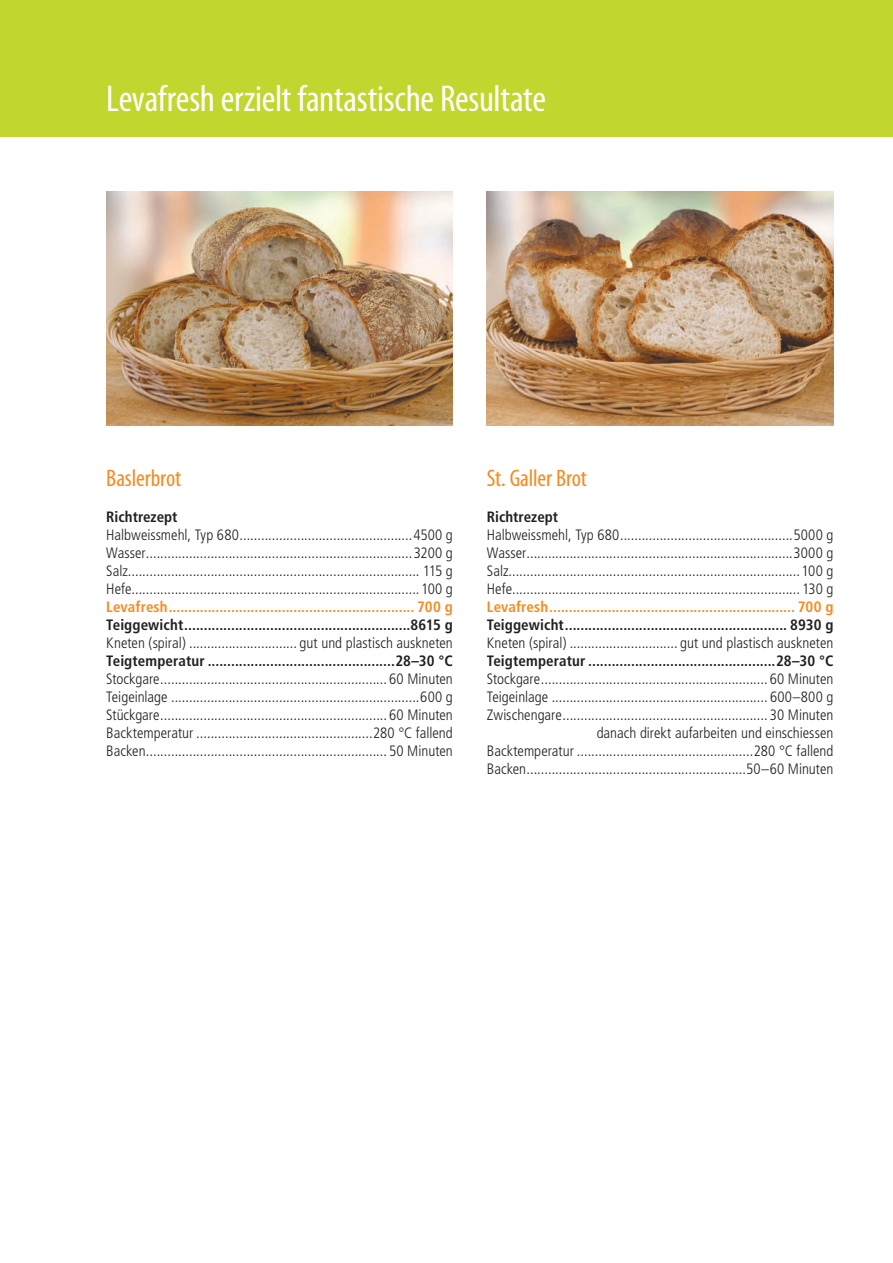
<style>
.page{position:relative;width:893px;height:1263px;background:#fff}
.page>*{position:absolute;margin:0;border:0;box-sizing:border-box;transform-origin:0 0}
.t1{font:condensed 37.5px "Myriad Pro";letter-spacing:-.01em;color:#fff}
.t2{font:condensed 24px "Myriad Pro";letter-spacing:-.005em;color:#f68b1f}
.t3{font:300 condensed 15px/18px "Frutiger";color:#231f20;text-align:justify}
.t4{font:700 condensed 15px "Frutiger";letter-spacing:.005em;color:#231f20}
.t5{font:700 condensed 15px "Frutiger";letter-spacing:.01em;color:#f68b1f}
</style>
<div class="page">
<div style="left:0;top:0;width:893px;height:136px;background:#c1d72f"></div>
<img style="left:106px;top:191px;width:347px;height:234px">
<img style="left:487px;top:191px;width:346px;height:234px">
<h1 class="t1" style="left:106px;top:75px;width:441px">Levafresh erzielt fantastische Resultate</h1>
<h2 class="t2" style="left:106px;top:463px;width:76px">Baslerbrot</h2>
<p class="t4" style="left:106px;top:508px;width:73px">Richtrezept</p>
<p class="t3" style="left:106px;top:526px;width:348px">Halbweissmehl, Typ 680................................................4500 g Wasser..........................................................................3200 g Salz................................................................................. 115 g Hefe................................................................................100 g</p>
<p class="t5" style="left:106px;top:598px;width:348px">Levafresh............................................................... 700 g</p>
<p class="t4" style="left:106px;top:616px;width:348px">Teiggewicht..........................................................8615 g</p>
<p class="t3" style="left:106px;top:634px;width:348px">Kneten (spiral) .............................. gut und plastisch auskneten</p>
<p class="t4" style="left:106px;top:652px;width:348px">Teigtemperatur ................................................28–30 °C</p>
<p class="t3" style="left:106px;top:670px;width:348px">Stockgare............................................................... 60 Minuten Teigeinlage .....................................................................600 g Stückgare............................................................... 60 Minuten Backtemperatur .................................................280 °C fallend Backen................................................................... 50 Minuten</p>
<h2 class="t2" style="left:487px;top:463px;width:102px">St. Galler Brot</h2>
<p class="t4" style="left:487px;top:508px;width:73px">Richtrezept</p>
<p class="t3" style="left:487px;top:526px;width:348px">Halbweissmehl, Typ 680................................................5000 g Wasser..........................................................................3000 g Salz.................................................................................100 g Hefe................................................................................ 130 g</p>
<p class="t5" style="left:487px;top:598px;width:348px">Levafresh............................................................... 700 g</p>
<p class="t4" style="left:487px;top:616px;width:348px">Teiggewicht......................................................... 8930 g</p>
<p class="t3" style="left:487px;top:634px;width:348px">Kneten (spiral) .............................. gut und plastisch auskneten</p>
<p class="t4" style="left:487px;top:652px;width:348px">Teigtemperatur ................................................28–30 °C</p>
<p class="t3" style="left:487px;top:670px;width:348px;text-align:right">Stockgare............................................................... 60 Minuten Teigeinlage ............................................................ 600–800 g Zwischengare......................................................... 30 Minuten danach direkt aufarbeiten und einschiessen<br>Backtemperatur .................................................280 °C fallend Backen.............................................................50–60 Minuten</p>
</div>
